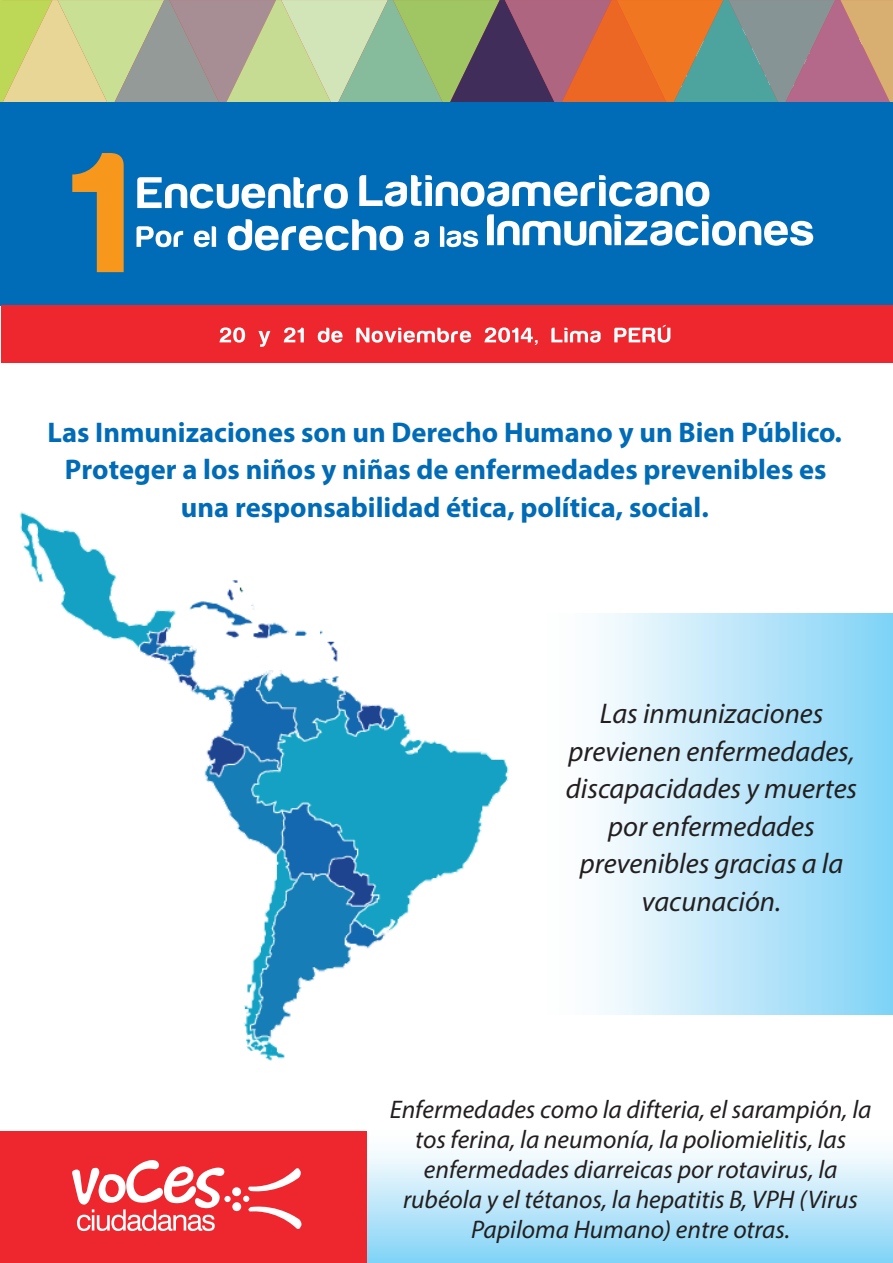
<style>
.page{position:relative;width:893px;height:1263px;background:#fff}
.page>*{position:absolute;margin:0;border:0;box-sizing:border-box;transform-origin:0 0}
.t1{font:700 28.5px/37.5px "Myriad Pro";color:#006bb6;text-align:center}
.t2{font:italic 28.5px/37.5px "Myriad Pro";color:#231f20;text-align:center}
.t3{font:italic 25.5px/30px "Myriad Pro";color:#231f20;text-align:center}
</style>
<div class="page">
<img style="left:19px;top:511px;width:381px;height:550px">
<svg style="left:0;top:0;width:893px;height:102px;background:#ac9e7d"></svg>
<div style="left:0;top:1131px;width:367px;height:132px;background:#ee262d"></div>
<div style="left:232px;top:1202px;width:9px;height:9px;background:#fff;border-radius:50%"></div>
<svg style="left:243px;top:1168px;width:59px;height:61px"></svg>
<div style="left:224px;top:1196px;width:7px;height:6px;background:#fff;border-radius:50%"></div>
<div style="left:232px;top:1187px;width:9px;height:9px;background:#fff;border-radius:50%"></div>
<svg style="left:72px;top:1160px;width:152px;height:71px"></svg>
<div style="left:0;top:102px;width:893px;height:203px;background:#006bb6"></div>
<svg style="left:72px;top:153px;width:52px;height:119px"></svg>
<svg style="left:137px;top:177px;width:211px;height:32px"></svg>
<svg style="left:359px;top:175px;width:350px;height:32px"></svg>
<svg style="left:487px;top:214px;width:326px;height:32px"></svg>
<svg style="left:137px;top:226px;width:46px;height:21px"></svg>
<svg style="left:194px;top:226px;width:22px;height:21px"></svg>
<svg style="left:228px;top:219px;width:175px;height:32px"></svg>
<svg style="left:414px;top:231px;width:15px;height:16px"></svg>
<svg style="left:440px;top:226px;width:38px;height:21px"></svg>
<div style="left:2px;top:305px;width:891px;height:58px;background:#ee262d"></div>
<svg style="left:220px;top:327px;width:25px;height:16px"></svg>
<svg style="left:258px;top:331px;width:12px;height:16px"></svg>
<svg style="left:284px;top:327px;width:20px;height:15px"></svg>
<svg style="left:318px;top:328px;width:25px;height:15px"></svg>
<svg style="left:356px;top:328px;width:115px;height:15px"></svg>
<svg style="left:484px;top:327px;width:54px;height:18px"></svg>
<svg style="left:551px;top:328px;width:50px;height:15px"></svg>
<svg style="left:614px;top:325px;width:56px;height:18px"></svg>
<div style="left:209px;top:491px;width:95px;height:92px;background:#fff;border-radius:50%"></div>
<img style="left:400px;top:614px;width:493px;height:400px">
<p class="t1" style="left:48px;top:412px;width:796px">Las Inmunizaciones son un Derecho Humano y un Bien Público.<br>Proteger a los niños y niñas de enfermedades prevenibles es una responsabilidad ética, política, social.</p>
<p class="t2" style="left:566px;top:695px;width:293px">Las inmunizaciones previenen enfermedades, discapacidades y muertes por enfermedades prevenibles gracias a la vacunación.</p>
<p class="t3" style="left:390px;top:1094px;width:483px">Enfermedades como la difteria, el sarampión, la tos ferina, la neumonía, la poliomielitis, las enfermedades diarreicas por rotavirus, la rubéola y el tétanos, la hepatitis B, VPH (Virus Papiloma Humano) entre otras.</p>
</div>
